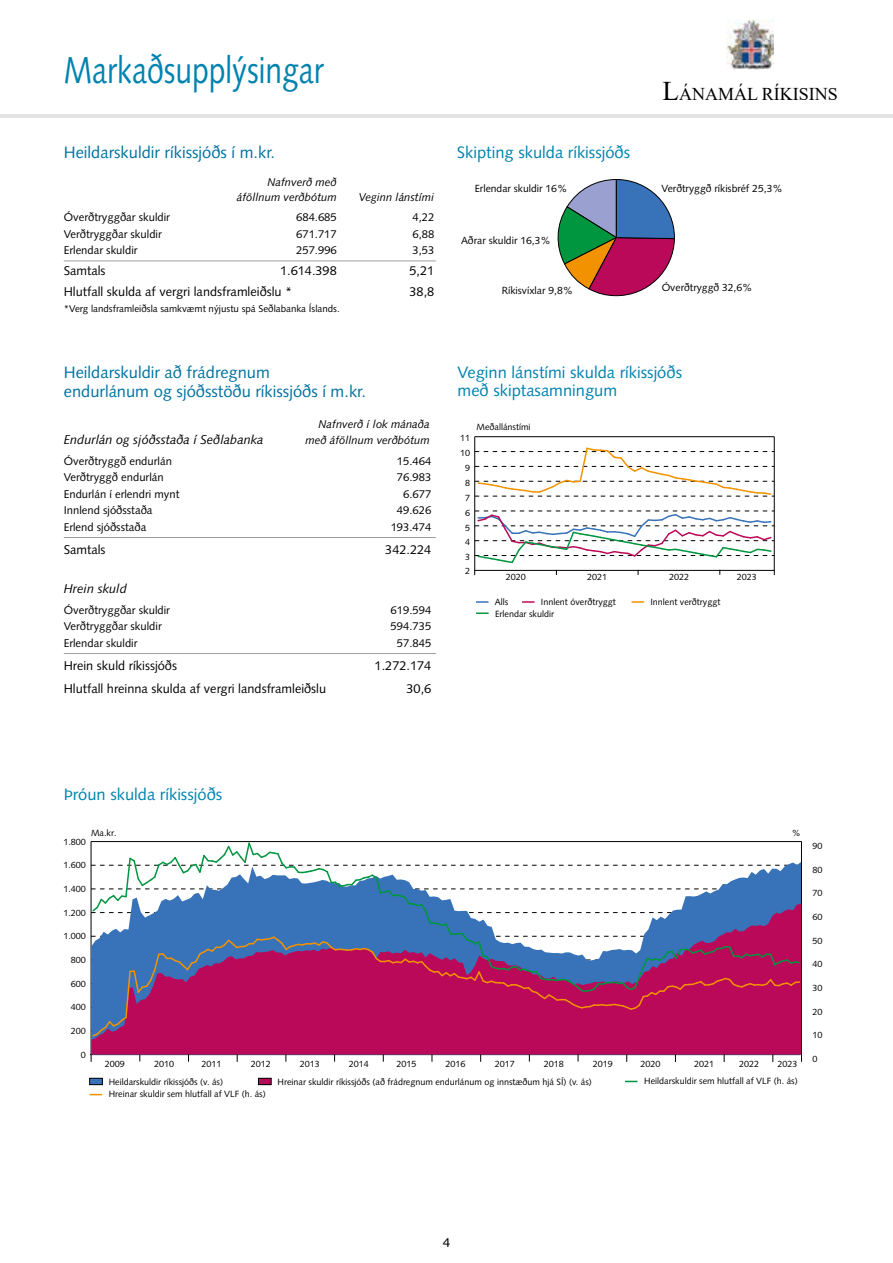
<style>
.page{position:relative;width:893px;height:1263px;background:#fff}
.page>*{position:absolute;margin:0;border:0;box-sizing:border-box;transform-origin:0 0}
.t1{font:37.5px "Syntax LT Std";color:#0083af;scale:.8 1}
.t2{font:18px "Times New Roman";color:#000}
.t3{font:16.5px/19.5px "Syntax LT Std";color:#0072a1}
.t4{font:16.5px/18px "Syntax LT Std";color:#0083af}
.t5{font:12.75px "Syntax LT Std";color:#000}
.t6{font:italic 12.75px "Syntax LT Std";color:#000}
.t7{font:12px "Verdana";color:#000}
.t8{font:11.25px "Syntax LT Std";color:#000}
.t9{font:italic 11.25px/15px "Syntax LT Std";color:#000;text-align:right}
.t10{font:10.35px "Syntax LT Std";color:#000}
.t11{font:9.75px "Syntax LT Std";color:#000}
.t12{font:9px/12px "Syntax LT Std";color:#000}
.s1{font-size:27px}
</style>
<div class="page">
<hr style="left:0;top:115px;width:893px;height:3px;background:#e3e3e3">
<img style="left:726px;top:19px;width:48px;height:50px">
<hr style="left:64px;top:261px;width:372px;height:1px;background:#9d9d9c">
<hr style="left:64px;top:537px;width:372px;height:1px;background:#9d9d9c">
<hr style="left:64px;top:653px;width:372px;height:1px;background:#9d9d9c">
<svg style="left:476px;top:612px;width:13px;height:2px"></svg>
<svg style="left:476px;top:601px;width:12px;height:2px"></svg>
<svg style="left:522px;top:601px;width:12px;height:2px"></svg>
<svg style="left:631px;top:601px;width:13px;height:2px"></svg>
<hr style="left:474px;top:437px;width:1px;height:133px;background:#000">
<hr style="left:475px;top:570px;width:299px;height:1px;background:#000">
<hr style="left:475px;top:436px;width:299px;height:1px;background:#000">
<svg style="left:475px;top:447px;width:299px;height:50px"></svg>
<svg style="left:475px;top:511px;width:299px;height:53px"></svg>
<hr style="left:774px;top:437px;width:1px;height:133px;background:#000">
<svg style="left:90px;top:1094px;width:12px;height:1px"></svg>
<svg style="left:625px;top:1081px;width:12px;height:1px"></svg>
<div style="left:90px;top:1078px;width:12px;height:7px;background:#3873b9"></div>
<div style="left:89px;top:1078px;width:14px;height:7px;border:1px solid #000"></div>
<div style="left:258px;top:1078px;width:13px;height:7px;background:#bb0959"></div>
<div style="left:258px;top:1078px;width:13px;height:7px;border:1px solid #000"></div>
<hr style="left:90px;top:1054px;width:710px;height:1px;background:#000">
<hr style="left:801px;top:841px;width:1px;height:213px;background:#000">
<div style="left:91px;top:1038px;width:710px;height:16px;background:#bb0959"></div>
<svg style="left:91px;top:841px;width:710px;height:197px"></svg>
<svg style="left:557px;top:179px;width:118px;height:117px"></svg>
<h1 class="t1" style="left:64px;top:48px;width:327px">Markaðsupplýsingar</h1>
<h3 class="t3" style="left:64px;top:143px;width:213px">Heildarskuldir ríkissjóðs í m.kr.</h3>
<p class="t9" style="left:237px;top:174px;width:102px">Nafnverð með áföllnum verðbótum</p>
<p class="t9" style="left:358px;top:189px;width:77px">Veginn lánstími</p>
<p class="t8" style="left:64px;top:211px;width:108px">Óverðtryggðar skuldir</p>
<p class="t8" style="left:296px;top:211px;width:42px">684.685</p>
<p class="t8" style="left:412px;top:211px;width:23px">4,22</p>
<p class="t8" style="left:64px;top:227px;width:100px">Verðtryggðar skuldir</p>
<p class="t8" style="left:296px;top:227px;width:42px">671.717</p>
<p class="t8" style="left:412px;top:227px;width:23px">6,88</p>
<p class="t8" style="left:64px;top:244px;width:75px">Erlendar skuldir</p>
<p class="t8" style="left:296px;top:244px;width:42px">257.996</p>
<p class="t8" style="left:412px;top:244px;width:23px">3,53</p>
<h3 class="t5" style="left:64px;top:263px;width:43px">Samtals</h3>
<h3 class="t5" style="left:280px;top:263px;width:58px">1.614.398</h3>
<h3 class="t5" style="left:409px;top:263px;width:26px">5,21</h3>
<h3 class="t5" style="left:64px;top:284px;width:230px">Hlutfall skulda af vergri landsframleiðslu *</h3>
<h3 class="t5" style="left:409px;top:284px;width:26px">38,8</h3>
<p class="t11" style="left:64px;top:303px;width:277px">*Verg landsframleiðsla samkvæmt nýjustu spá Seðlabanka Íslands.</p>
<h3 class="t3" style="left:64px;top:362px;width:304px">Heildarskuldir að frádregnum<br>endurlánum og sjóðsstöðu ríkissjóðs í m.kr.</h3>
<p class="t9" style="left:318px;top:416px;width:113px">Nafnverð í lok mánaða</p>
<h3 class="t6" style="left:64px;top:432px;width:201px">Endurlán og sjóðsstaða í Seðlabanka</h3>
<p class="t9" style="left:305px;top:433px;width:126px">með áföllnum verðbótum</p>
<p class="t8" style="left:64px;top:454px;width:110px">Óverðtryggð endurlán</p>
<p class="t8" style="left:397px;top:454px;width:36px">15.464</p>
<p class="t8" style="left:64px;top:471px;width:101px">Verðtryggð endurlán</p>
<p class="t8" style="left:397px;top:471px;width:36px">76.983</p>
<p class="t8" style="left:64px;top:487px;width:117px">Endurlán í erlendri mynt</p>
<p class="t8" style="left:403px;top:487px;width:30px">6.677</p>
<p class="t8" style="left:64px;top:504px;width:90px">Innlend sjóðsstaða</p>
<p class="t8" style="left:397px;top:504px;width:36px">49.626</p>
<p class="t8" style="left:64px;top:520px;width:84px">Erlend sjóðsstaða</p>
<p class="t8" style="left:391px;top:520px;width:42px">193.474</p>
<h3 class="t5" style="left:64px;top:542px;width:43px">Samtals</h3>
<h3 class="t5" style="left:385px;top:542px;width:48px">342.224</h3>
<h3 class="t6" style="left:64px;top:581px;width:65px">Hrein skuld</h3>
<p class="t8" style="left:64px;top:603px;width:108px">Óverðtryggðar skuldir</p>
<p class="t8" style="left:391px;top:603px;width:42px">619.594</p>
<p class="t8" style="left:64px;top:620px;width:100px">Verðtryggðar skuldir</p>
<p class="t8" style="left:391px;top:620px;width:42px">594.735</p>
<p class="t8" style="left:64px;top:636px;width:75px">Erlendar skuldir</p>
<p class="t8" style="left:397px;top:636px;width:36px">57.845</p>
<h3 class="t5" style="left:64px;top:658px;width:115px">Hrein skuld ríkissjóðs</h3>
<h3 class="t5" style="left:375px;top:658px;width:58px">1.272.174</h3>
<h3 class="t5" style="left:64px;top:681px;width:264px">Hlutfall hreinna skulda af vergri landsframleiðslu</h3>
<h3 class="t5" style="left:406px;top:681px;width:26px">30,6</h3>
<h3 class="t4" style="left:457px;top:144px;width:175px">Skipting skulda ríkissjóðs</h3>
<h2 class="t2" style="left:663px;top:81px;width:177px"><span class="s1">L</span>ÁNAMÁL RÍKISINS</h2>
<p class="t10" style="left:475px;top:182px;width:94px">Erlendar skuldir 16%</p>
<p class="t10" style="left:662px;top:182px;width:123px">Verðtryggð ríkisbréf 25,3%</p>
<p class="t10" style="left:461px;top:234px;width:91px">Aðrar skuldir 16,3%</p>
<p class="t10" style="left:502px;top:284px;width:73px">Ríkisvíxlar 9,8%</p>
<p class="t10" style="left:662px;top:281px;width:92px">Óverðtryggð 32,6%</p>
<h3 class="t4" style="left:458px;top:363px;width:226px">Veginn lánstími skulda ríkissjóðs með skiptasamningum</h3>
<p class="t12" style="left:460px;top:432px;width:12px">11</p>
<p class="t12" style="left:477px;top:421px;width:55px">Meðallánstími</p>
<p class="t12" style="left:460px;top:447px;width:12px">10</p>
<p class="t12" style="left:465px;top:462px;width:7px">9</p>
<p class="t12" style="left:465px;top:477px;width:7px">8</p>
<p class="t12" style="left:465px;top:492px;width:7px">7</p>
<p class="t12" style="left:465px;top:507px;width:7px">6</p>
<p class="t12" style="left:465px;top:521px;width:7px">5</p>
<p class="t12" style="left:465px;top:536px;width:7px">4</p>
<p class="t12" style="left:465px;top:551px;width:7px">3</p>
<p class="t12" style="left:465px;top:564px;width:7px">2</p>
<p class="t12" style="left:506px;top:571px;width:22px">2020</p>
<p class="t12" style="left:587px;top:571px;width:22px">2021</p>
<p class="t12" style="left:669px;top:571px;width:22px">2022</p>
<p class="t12" style="left:737px;top:571px;width:22px">2023</p>
<p class="t12" style="left:495px;top:596px;width:15px">Alls</p>
<p class="t12" style="left:541px;top:596px;width:77px">Innlent óverðtryggt</p>
<p class="t12" style="left:650px;top:596px;width:72px">Innlent verðtryggt</p>
<p class="t12" style="left:495px;top:608px;width:61px">Erlendar skuldir</p>
<h3 class="t4" style="left:64px;top:786px;width:160px">Þróun skulda ríkissjóðs</h3>
<p class="t12" style="left:91px;top:827px;width:27px">Ma.kr.</p>
<p class="t12" style="left:792px;top:827px;width:10px">%</p>
<p class="t12" style="left:63px;top:835px;width:24px">1.800</p>
<p class="t12" style="left:813px;top:840px;width:12px">90</p>
<p class="t12" style="left:63px;top:859px;width:24px">1.600</p>
<p class="t12" style="left:813px;top:863px;width:12px">80</p>
<p class="t12" style="left:63px;top:883px;width:24px">1.400</p>
<p class="t12" style="left:813px;top:887px;width:12px">70</p>
<p class="t12" style="left:63px;top:906px;width:24px">1.200</p>
<p class="t12" style="left:813px;top:911px;width:12px">60</p>
<p class="t12" style="left:63px;top:930px;width:24px">1.000</p>
<p class="t12" style="left:813px;top:934px;width:12px">50</p>
<p class="t12" style="left:71px;top:954px;width:17px">800</p>
<p class="t12" style="left:813px;top:958px;width:12px">40</p>
<p class="t12" style="left:71px;top:977px;width:17px">600</p>
<p class="t12" style="left:813px;top:982px;width:12px">30</p>
<p class="t12" style="left:71px;top:1001px;width:17px">400</p>
<p class="t12" style="left:813px;top:1005px;width:12px">20</p>
<p class="t12" style="left:71px;top:1025px;width:17px">200</p>
<p class="t12" style="left:813px;top:1029px;width:12px">10</p>
<p class="t12" style="left:81px;top:1048px;width:7px">0</p>
<p class="t12" style="left:105px;top:1058px;width:22px">2009</p>
<p class="t12" style="left:154px;top:1058px;width:22px">2010</p>
<p class="t12" style="left:202px;top:1058px;width:22px">2011</p>
<p class="t12" style="left:251px;top:1058px;width:22px">2012</p>
<p class="t12" style="left:300px;top:1058px;width:22px">2013</p>
<p class="t12" style="left:349px;top:1058px;width:22px">2014</p>
<p class="t12" style="left:396px;top:1058px;width:22px">2015</p>
<p class="t12" style="left:446px;top:1058px;width:22px">2016</p>
<p class="t12" style="left:495px;top:1058px;width:22px">2017</p>
<p class="t12" style="left:544px;top:1058px;width:22px">2018</p>
<p class="t12" style="left:593px;top:1058px;width:22px">2019</p>
<p class="t12" style="left:640px;top:1058px;width:22px">2020</p>
<p class="t12" style="left:694px;top:1058px;width:22px">2021</p>
<p class="t12" style="left:739px;top:1058px;width:22px">2022</p>
<p class="t12" style="left:777px;top:1058px;width:22px">2023</p>
<p class="t12" style="left:813px;top:1053px;width:7px">0</p>
<p class="t12" style="left:109px;top:1075px;width:158px">Heildarskuldir ríkissjóðs (v. ás)<br>Hreinar skuldir sem hlutfall af VLF (h. ás)</p>
<p class="t12" style="left:278px;top:1075px;width:316px">Hreinar skuldir ríkissjóðs (að frádregnum endurlánum og innstæðum hjá SÍ) (v. ás)</p>
<p class="t12" style="left:644px;top:1075px;width:155px">Heildarskuldir sem hlutfall af VLF (h. ás)</p>
<h3 class="t7" style="left:443px;top:1234px;width:9px">4</h3>
</div>
